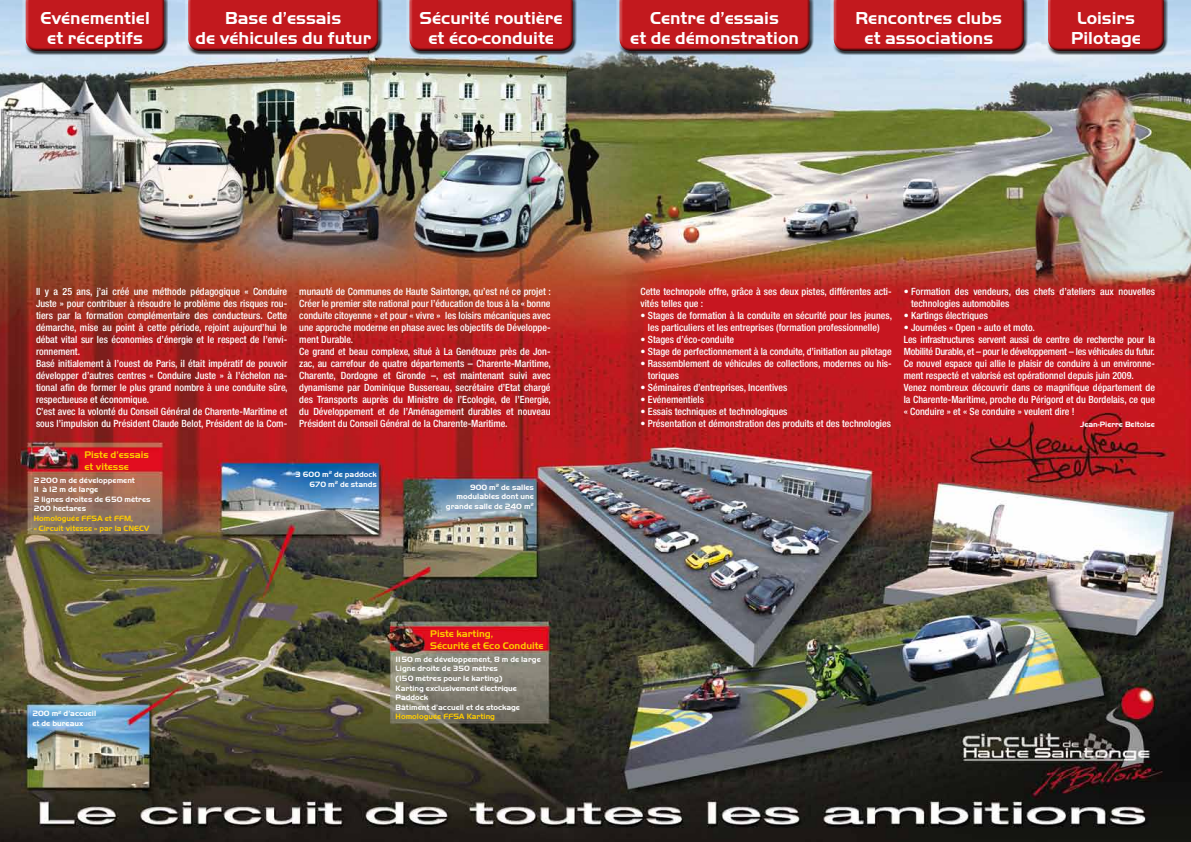
<style>
.page{position:relative;width:1191px;height:842px;background:#fff}
.page>*{position:absolute;margin:0;border:0;box-sizing:border-box;transform-origin:0 0}
.t1{font:18px/20px "Handel Gothic";color:#fff;text-align:center}
.t2{font:500 condensed 10px/12px "Helvetica Neue LT Std";color:#fff}
.t3{font:10px/12px "Handel Gothic";color:#fecc00}
.t4{font:8px/9.6px "Handel Gothic";color:#fff}
.t5{font:8px/9.6px "Handel Gothic";color:#fecc00}
</style>
<div class="page">
<img style="left:0;top:0;width:1191px;height:842px">
<div style="left:408px;top:0;width:169px;height:55px;background:#000;opacity:.75"></div>
<div style="left:187px;top:0;width:195px;height:55px;background:#000;opacity:.75"></div>
<div style="left:618px;top:0;width:195px;height:55px;background:#000;opacity:.75"></div>
<div style="left:832px;top:0;width:195px;height:55px;background:#000;opacity:.75"></div>
<div style="left:22px;top:0;width:143px;height:47px;background:#cae0f3"></div>
<div style="left:25px;top:0;width:143px;height:55px;background:#000;opacity:.75"></div>
<div style="left:1046px;top:0;width:121px;height:55px;background:#000;opacity:.75"></div>
<h1 class="t1" style="left:40px;top:8px;width:111px">Evénementiel et réceptifs</h1>
<h1 class="t1" style="left:1071px;top:8px;width:71px">Loisirs<br>Pilotage</h1>
<h1 class="t1" style="left:195px;top:8px;width:177px">Base d’essais<br>de véhicules du futur</h1>
<h1 class="t1" style="left:630px;top:8px;width:170px">Centre d’essais<br>et de démonstration</h1>
<h1 class="t1" style="left:855px;top:8px;width:148px">Rencontres clubs et associations</h1>
<h1 class="t1" style="left:419px;top:8px;width:144px">Sécurité routière et éco-conduite</h1>
<p class="t2" style="left:36px;top:286px;width:253px">Il y a 25 ans, j’ai créé une méthode pédagogique « Conduire Juste » pour contribuer à résoudre le problème des risques rou&shy;tiers par la formation complémentaire des conducteurs. Cette démarche, mise au point à cette période, rejoint aujourd’hui le débat vital sur les économies d’énergie et le respect de l’envi&shy;ronnement.<br>Basé initialement à l’ouest de Paris, il était impératif de pouvoir développer d’autres centres « Conduire Juste » à l’échelon na&shy;tional afin de former le plus grand nombre à une conduite sûre, respectueuse et économique.<br>C’est avec la volonté du Conseil Général de Charente-Maritime et sous l’impulsion du Président Claude Belot, Président de la Com-</p>
<p class="t2" style="left:299px;top:286px;width:253px">munauté de Communes de Haute Saintonge, qu’est né ce projet :<br>Créer le premier site national pour l’éducation de tous à la « bonne conduite citoyenne » et pour « vivre » les loisirs mécaniques avec une approche moderne en phase avec les objectifs de Développe&shy;ment Durable.<br>Ce grand et beau complexe, situé à La Genétouze près de Jon&shy;zac, au carrefour de quatre départements – Charente-Maritime, Charente, Dordogne et Gironde –, est maintenant suivi avec dynamisme par Dominique Bussereau, secrétaire d’Etat chargé des Transports auprès du Ministre de l’Ecologie, de l’Energie, du Développement et de l’Aménagement durables et nouveau Président du Conseil Général de la Charente-Maritime.</p>
<p class="t2" style="left:640px;top:286px;width:253px">Cette technopole offre, grâce à ses deux pistes, différentes acti&shy;vités telles que :</p>
<p class="t2" style="left:640px;top:310px;width:253px;text-align:center">• Stages de formation à la conduite en sécurité pour les jeunes, les particuliers et les entreprises (formation professionnelle)</p>
<p class="t2" style="left:640px;top:334px;width:95px">• Stages d’éco-conduite</p>
<p class="t2" style="left:640px;top:346px;width:253px">• Stage de perfectionnement à la conduite, d’initiation au pilotage</p>
<p class="t2" style="left:648px;top:358px;width:245px;text-indent:-7px">• Rassemblement de véhicules de collections, modernes ou his&shy;toriques</p>
<p class="t2" style="left:640px;top:382px;width:148px">• Séminaires d’entreprises, Incentives</p>
<p class="t2" style="left:640px;top:394px;width:65px">• Evénementiels</p>
<p class="t2" style="left:640px;top:406px;width:149px">• Essais techniques et technologiques</p>
<p class="t2" style="left:640px;top:418px;width:252px">• Présentation et démonstration des produits et des technologies</p>
<p class="t3" style="left:84px;top:449px;width:66px">Piste d’essais et vitesse</p>
<p class="t4" style="left:34px;top:475px;width:118px">2200 m de développement<br>11 à 12 m de large<br>2 lignes droites de 650 mètres<br>200 hectares</p>
<p class="t5" style="left:34px;top:513px;width:117px">Homologuée FFSA et FFM,<br>« Circuit vitesse » par la CNECV</p>
<p class="t4" style="left:295px;top:470px;width:83px;text-align:right">3 600 m<sup>2</sup> de paddock<br>670 m<sup>2</sup> de stands</p>
<p class="t4" style="left:446px;top:482px;width:89px;text-align:right">900 m<sup>2</sup> de salles modulables dont une grande salle de 240 m<sup>2</sup></p>
<p class="t2" style="left:911px;top:286px;width:245px;text-indent:-7px">• Formation des vendeurs, des chefs d’ateliers aux nouvelles technologies automobiles</p>
<p class="t2" style="left:903px;top:310px;width:86px">• Kartings électriques</p>
<p class="t2" style="left:903px;top:322px;width:253px">• Journées « Open » auto et moto.<br>Les infrastructures servent aussi de centre de recherche pour la Mobilité Durable, et – pour le développement – les véhicules du futur.<br>Ce nouvel espace qui allie le plaisir de conduire à un environne&shy;ment respecté et valorisé est opérationnel depuis juin 2009.<br>Venez nombreux découvrir dans ce magnifique département de la Charente-Maritime, proche du Périgord et du Bordelais, ce que « Conduire » et « Se conduire » veulent dire !</p>
<p class="t4" style="left:1080px;top:419px;width:76px">Jean-Pierre Beltoise</p>
<p class="t4" style="left:32px;top:709px;width:65px">200 m<sup>2</sup> d’accueil et de bureaux</p>
<p class="t3" style="left:430px;top:628px;width:115px">Piste karting,<br>Sécurité et Eco Conduite</p>
<p class="t4" style="left:395px;top:654px;width:147px">1150 m de développement, 8 m de large<br>Ligne droite de 350 mètres<br>(150 mètres pour le karting)<br>Karting exclusivement électrique<br>Paddock<br>Bâtiment d’accueil et de stockage</p>
<p class="t5" style="left:395px;top:712px;width:101px">Homologuée FFSA Karting</p>
</div>
